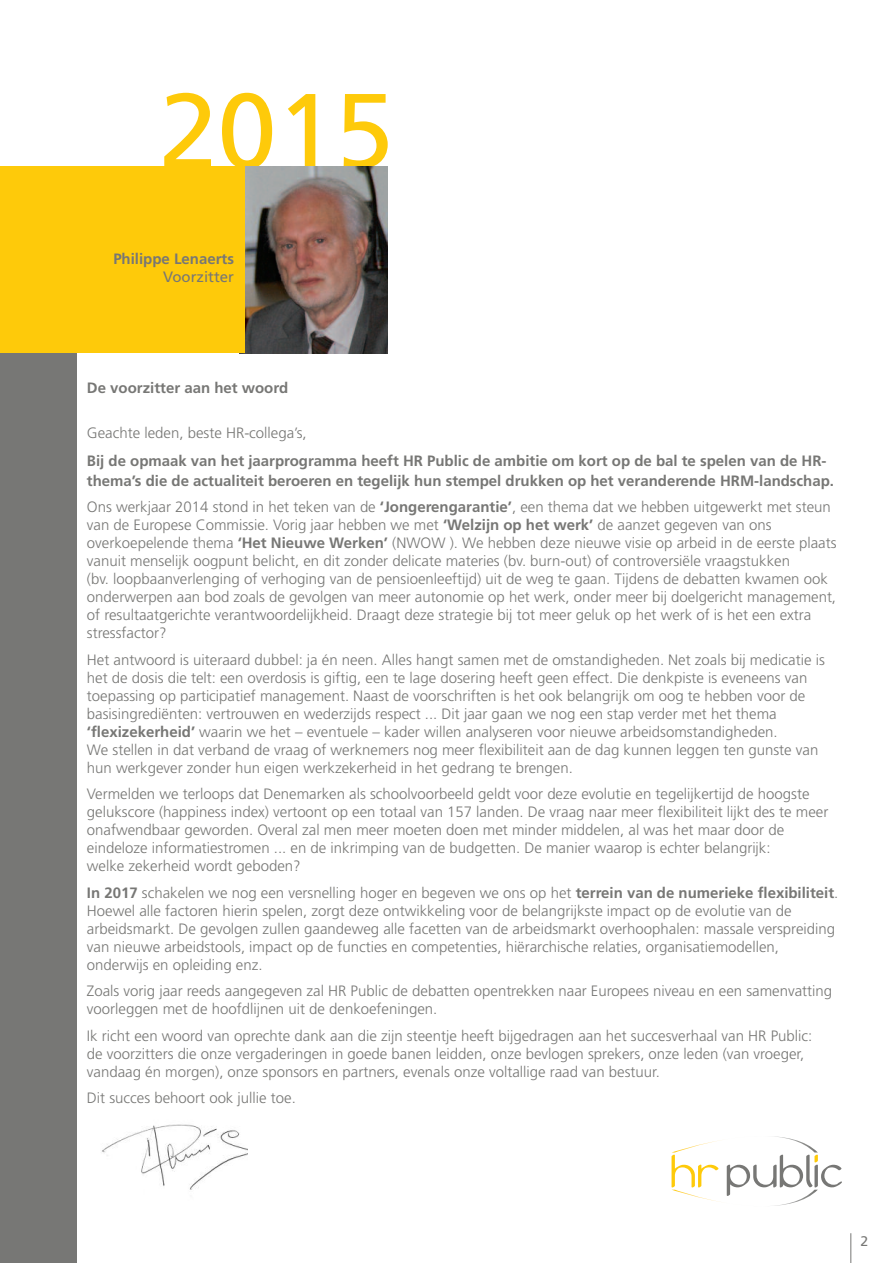
<style>
.page{position:relative;width:893px;height:1263px;background:#fff}
.page>*{position:absolute;margin:0;border:0;box-sizing:border-box;transform-origin:0 0}
.t1{font:105.75px "Frutiger";color:#feca0a}
.t2{font:300 15px/18px "Frutiger";color:#777775}
.t3{font:700 15px/19.5px "Frutiger";color:#777775}
.t4{font:15px "Frutiger";color:#777775}
.t5{font:13.95px "Frutiger";color:#777775}
.s1{font-weight:700}
</style>
<div class="page">
<hr style="left:850px;top:1233px;width:1px;height:30px;background:#777775">
<div style="left:0;top:307px;width:77px;height:956px;background:#777775"></div>
<svg style="left:671px;top:1136px;width:171px;height:70px"></svg>
<img style="left:244px;top:166px;width:144px;height:187px">
<div style="left:0;top:166px;width:244px;height:187px;background:#feca0a"></div>
<img style="left:102px;top:1124px;width:146px;height:66px">
<h1 class="t1" style="left:159px;top:89px;width:236px">2015</h1>
<p class="t3" style="left:113px;top:250px;width:122px">Philippe Lenaerts</p>
<p class="t4" style="left:163px;top:271px;width:72px">Voorzitter</p>
<p class="t3" style="left:87px;top:379px;width:203px">De voorzitter aan het woord</p>
<p class="t2" style="left:87px;top:425px;width:221px">Geachte leden, beste HR-collega’s,</p>
<p class="t3" style="left:87px;top:452px;width:749px">Bij de opmaak van het jaarprogramma heeft HR Public de ambitie om kort op de bal te spelen van de HR&shy;thema’s die de actualiteit beroeren en tegelijk hun stempel drukken op het veranderende HRM-landschap.</p>
<p class="t2" style="left:87px;top:499px;width:751px">Ons werkjaar 2014 stond in het teken van de <span class="s1">‘Jongerengarantie’</span>, een thema dat we hebben uitgewerkt met steun van de Europese Commissie. Vorig jaar hebben we met <span class="s1">‘Welzijn op het werk’</span> de aanzet gegeven van ons overkoepelende thema <span class="s1">‘Het Nieuwe Werken’</span> (NWOW ). We hebben deze nieuwe visie op arbeid in de eerste plaats vanuit menselijk oogpunt belicht, en dit zonder delicate materies (bv. burn-out) of controversiële vraagstukken<br>(bv. loopbaanverlenging of verhoging van de pensioenleeftijd) uit de weg te gaan. Tijdens de debatten kwamen ook onderwerpen aan bod zoals de gevolgen van meer autonomie op het werk, onder meer bij doelgericht management, of resultaatgerichte verantwoordelijkheid. Draagt deze strategie bij tot meer geluk op het werk of is het een extra stressfactor?</p>
<p class="t2" style="left:87px;top:651px;width:739px">Het antwoord is uiteraard dubbel: ja én neen. Alles hangt samen met de omstandigheden. Net zoals bij medicatie is het de dosis die telt: een overdosis is giftig, een te lage dosering heeft geen effect. Die denkpiste is eveneens van toepassing op participatief management. Naast de voorschriften is het ook belangrijk om oog te hebben voor de basisingrediënten: vertrouwen en wederzijds respect ... Dit jaar gaan we nog een stap verder met het thema <span class="s1">‘flexizekerheid’</span> waarin we het – eventuele – kader willen analyseren voor nieuwe arbeidsomstandigheden.<br>We stellen in dat verband de vraag of werknemers nog meer flexibiliteit aan de dag kunnen leggen ten gunste van hun werkgever zonder hun eigen werkzekerheid in het gedrang te brengen.</p>
<p class="t2" style="left:87px;top:786px;width:743px">Vermelden we terloops dat Denemarken als schoolvoorbeeld geldt voor deze evolutie en tegelijkertijd de hoogste gelukscore (happiness index) vertoont op een totaal van 157 landen. De vraag naar meer flexibiliteit lijkt des te meer onafwendbaar geworden. Overal zal men meer moeten doen met minder middelen, al was het maar door de eindeloze informatiestromen ... en de inkrimping van de budgetten. De manier waarop is echter belangrijk:<br>welke zekerheid wordt geboden?</p>
<p class="t2" style="left:87px;top:884px;width:753px"><span class="s1">In 2017</span> schakelen we nog een versnelling hoger en begeven we ons op het <span class="s1">terrein van de numerieke flexibiliteit</span>.<br>Hoewel alle factoren hierin spelen, zorgt deze ontwikkeling voor de belangrijkste impact op de evolutie van de arbeidsmarkt. De gevolgen zullen gaandeweg alle facetten van de arbeidsmarkt overhoophalen: massale verspreiding van nieuwe arbeidstools, impact op de functies en competenties, hiërarchische relaties, organisatiemodellen, onderwijs en opleiding enz.</p>
<p class="t2" style="left:87px;top:983px;width:747px">Zoals vorig jaar reeds aangegeven zal HR Public de debatten opentrekken naar Europees niveau en een samenvatting voorleggen met de hoofdlijnen uit de denkoefeningen.</p>
<p class="t2" style="left:87px;top:1027px;width:727px">Ik richt een woord van oprechte dank aan die zijn steentje heeft bijgedragen aan het succesverhaal van HR Public: de voorzitters die onze vergaderingen in goede banen leidden, onze bevlogen sprekers, onze leden (van vroeger, vandaag én morgen), onze sponsors en partners, evenals onze voltallige raad van bestuur.</p>
<p class="t2" style="left:87px;top:1090px;width:210px">Dit succes behoort ook jullie toe.</p>
<p class="t5" style="left:860px;top:1235px;width:9px">2</p>
</div>
